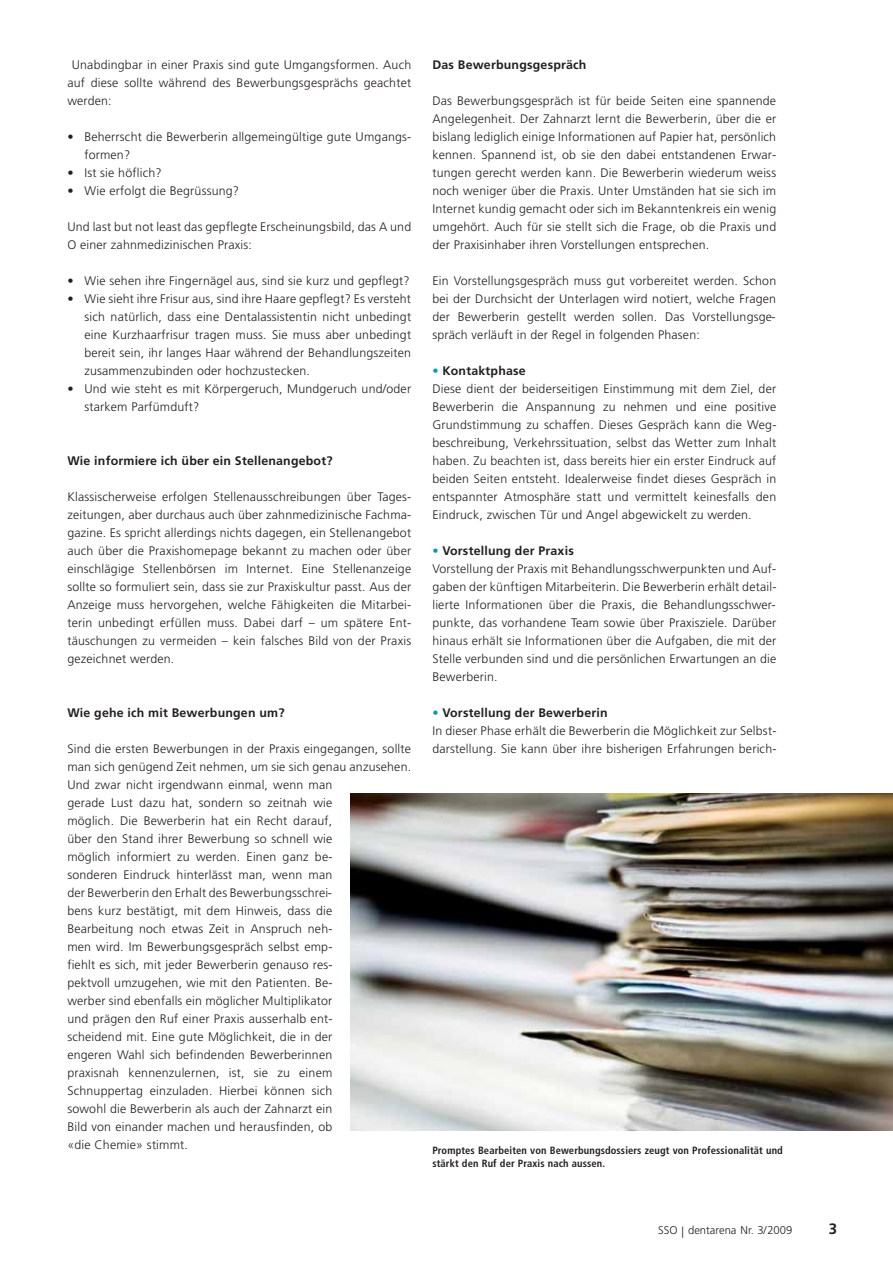
<style>
.page{position:relative;width:893px;height:1263px;background:#fff}
.page>*{position:absolute;margin:0;border:0;box-sizing:border-box;transform-origin:0 0}
.t1{font:700 15px "Frutiger LT";color:#231f20}
.t2{font:300 12.3px/18px "Frutiger LT";letter-spacing:.015em;color:#231f20}
.t3{font:700 12.3px "Frutiger LT";letter-spacing:.015em;color:#231f20}
.t4{font:300 11.25px "Frutiger LT";color:#231f20}
.t5{font:700 condensed 10.5px/13.5px "Frutiger LT";letter-spacing:.01em;color:#231f20}
.s1{color:#009dad}
.s2{font-weight:700}
</style>
<div class="page">
<img style="left:350px;top:793px;width:542px;height:337px">
<p class="t2" style="left:67px;top:57px;width:345px;text-align:justify;text-indent:4px">Unabdingbar in einer Praxis sind gute Umgangsformen. Auch auf diese sollte während des Bewerbungsgesprächs geachtet werden:</p>
<p class="t2" style="left:84px;top:129px;width:328px;text-indent:-17px">• Beherrscht die Bewerberin allgemeingültige gute Umgangs&shy;formen?</p>
<p class="t2" style="left:67px;top:165px;width:96px">• Ist sie höflich?</p>
<p class="t2" style="left:67px;top:183px;width:173px">• Wie erfolgt die Begrüssung?</p>
<p class="t2" style="left:67px;top:219px;width:345px">Und last but not least das gepflegte Erscheinungsbild, das A und<br>O einer zahnmedizinischen Praxis:</p>
<p class="t2" style="left:67px;top:273px;width:344px">• Wie sehen ihre Fingernägel aus, sind sie kurz und gepflegt?</p>
<p class="t2" style="left:84px;top:291px;width:328px;text-align:justify;text-indent:-17px">• Wie sieht ihre Frisur aus, sind ihre Haare gepflegt? Es versteht sich natürlich, dass eine Dentalassistentin nicht unbedingt eine Kurzhaarfrisur tragen muss. Sie muss aber unbedingt bereit sein, ihr langes Haar während der Behandlungszeiten zusammenzubinden oder hochzustecken.</p>
<p class="t2" style="left:84px;top:381px;width:328px;text-indent:-17px">• Und wie steht es mit Körpergeruch, Mundgeruch und/oder starkem Parfümduft?</p>
<p class="t3" style="left:67px;top:456px;width:267px">Wie informiere ich über ein Stellenangebot?</p>
<p class="t2" style="left:67px;top:489px;width:346px;text-align:justify">Klassischerweise erfolgen Stellenausschreibungen über Tages&shy;zeitungen, aber durchaus auch über zahnmedizinische Fachma&shy;gazine. Es spricht allerdings nichts dagegen, ein Stellenangebot auch über die Praxishomepage bekannt zu machen oder über einschlägige Stellenbörsen im Internet. Eine Stellenanzeige sollte so formuliert sein, dass sie zur Praxiskultur passt. Aus der Anzeige muss hervorgehen, welche Fähigkeiten die Mitarbei&shy;terin unbedingt erfüllen muss. Dabei darf – um spätere Ent&shy;täuschungen zu vermeiden – kein falsches Bild von der Praxis gezeichnet werden.</p>
<p class="t3" style="left:67px;top:708px;width:219px">Wie gehe ich mit Bewerbungen um?</p>
<p class="t2" style="left:67px;top:741px;width:345px">Sind die ersten Bewerbungen in der Praxis eingegangen, sollte man sich genügend Zeit nehmen, um sie sich genau anzusehen.<br>Und zwar nicht irgendwann einmal, wenn man<br>gerade Lust dazu hat, sondern so zeitnah wie<br>möglich. Die Bewerberin hat ein Recht darauf,<br>über den Stand ihrer Bewerbung so schnell wie<br>möglich informiert zu werden. Einen ganz be-<br>sonderen Eindruck hinterlässt man, wenn man<br>der Bewerberin den Erhalt des Bewerbungsschrei-<br>bens kurz bestätigt, mit dem Hinweis, dass die<br>Bearbeitung noch etwas Zeit in Anspruch neh-<br>men wird. Im Bewerbungsgespräch selbst emp-<br>fiehlt es sich, mit jeder Bewerberin genauso res-<br>pektvoll umzugehen, wie mit den Patienten. Be-<br>werber sind ebenfalls ein möglicher Multiplikator<br>und prägen den Ruf einer Praxis ausserhalb ent-<br>scheidend mit. Eine gute Möglichkeit, die in der<br>engeren Wahl sich befindenden Bewerberinnen<br>praxisnah kennenzulernen, ist, sie zu einem Schnuppertag einzuladen. Hierbei können sich<br>sowohl die Bewerberin als auch der Zahnarzt ein<br>Bild von einander machen und herausfinden, ob<br>«die Chemie» stimmt.</p>
<p class="t3" style="left:432px;top:60px;width:156px">Das Bewerbungsgespräch</p>
<p class="t2" style="left:432px;top:93px;width:345px;text-align:justify">Das Bewerbungsgespräch ist für beide Seiten eine spannende Angelegenheit. Der Zahnarzt lernt die Bewerberin, über die er bislang lediglich einige Informationen auf Papier hat, persönlich kennen. Spannend ist, ob sie den dabei entstandenen Erwar&shy;tungen gerecht werden kann. Die Bewerberin wiederum weiss noch weniger über die Praxis. Unter Umständen hat sie sich im Internet kundig gemacht oder sich im Bekanntenkreis ein wenig umgehört. Auch für sie stellt sich die Frage, ob die Praxis und der Praxisinhaber ihren Vorstellungen entsprechen.</p>
<p class="t2" style="left:432px;top:273px;width:345px;text-align:justify">Ein Vorstellungsgespräch muss gut vorbereitet werden. Schon bei der Durchsicht der Unterlagen wird notiert, welche Fragen der Bewerberin gestellt werden sollen. Das Vorstellungsge&shy;spräch verläuft in der Regel in folgenden Phasen:</p>
<p class="t2" style="left:432px;top:363px;width:346px"><span class="s1">•</span> <span class="s2">Kontaktphase<br></span>Diese dient der beiderseitigen Einstimmung mit dem Ziel, der Bewerberin die Anspannung zu nehmen und eine positive Grundstimmung zu schaffen. Dieses Gespräch kann die Weg&shy;beschreibung, Verkehrssituation, selbst das Wetter zum Inhalt haben. Zu beachten ist, dass bereits hier ein erster Eindruck auf beiden Seiten entsteht. Idealerweise findet dieses Gespräch in entspannter Atmosphäre statt und vermittelt keinesfalls den Eindruck, zwischen Tür und Angel abgewickelt zu werden.</p>
<p class="t2" style="left:432px;top:543px;width:346px"><span class="s1">•</span> <span class="s2">Vorstellung der Praxis<br></span>Vorstellung der Praxis mit Behandlungsschwerpunkten und Auf&shy;gaben der künftigen Mitarbeiterin. Die Bewerberin erhält detail&shy;lierte Informationen über die Praxis, die Behandlungsschwer&shy;punkte, das vorhandene Team sowie über Praxisziele. Darüber hinaus erhält sie Informationen über die Aufgaben, die mit der Stelle verbunden sind und die persönlichen Erwartungen an die Bewerberin.</p>
<p class="t2" style="left:432px;top:705px;width:346px"><span class="s1">•</span> <span class="s2">Vorstellung der Bewerberin<br></span>In dieser Phase erhält die Bewerberin die Möglichkeit zur Selbst&shy;darstellung. Sie kann über ihre bisherigen Erfahrungen berich-</p>
<p class="t5" style="left:432px;top:1144px;width:352px">Promptes Bearbeiten von Bewerbungsdossiers zeugt von Professionalität und stärkt den Ruf der Praxis nach aussen.</p>
<p class="t4" style="left:658px;top:1225px;width:136px">SSO | dentarena Nr. 3/2009</p>
<p class="t1" style="left:829px;top:1223px;width:10px">3</p>
</div>
